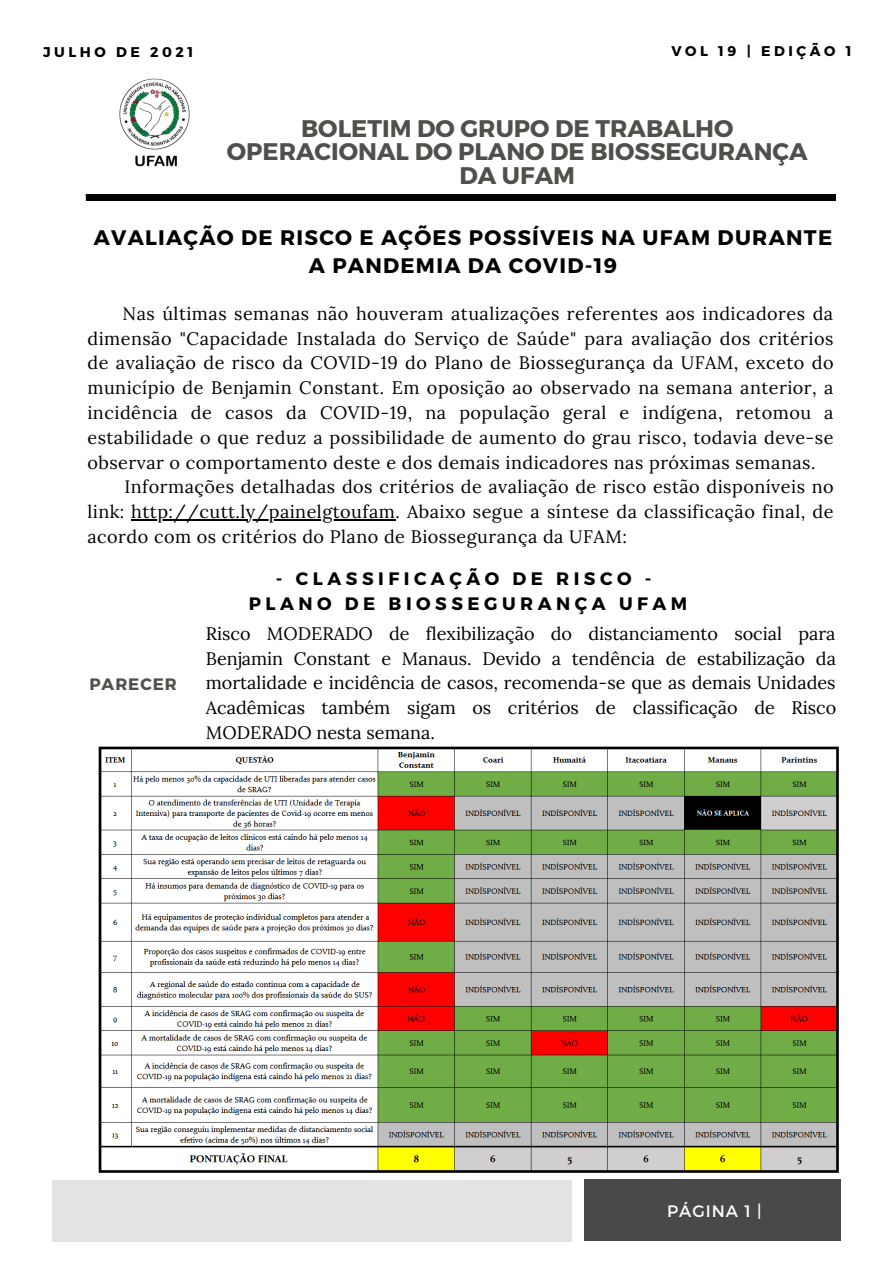
<style>
.page{position:relative;width:894px;height:1264px;background:#fff}
.page>*{position:absolute;margin:0;border:0;box-sizing:border-box;transform-origin:0 0}
.t1{font:700 24px/23.7px "Montserrat";color:#4f4f4b;text-align:center}
.t2{font:700 21px/28.2px "Montserrat";letter-spacing:.06em;color:#000;text-align:center}
.t3{font:18px/24.8px "Lora";letter-spacing:.025em;color:#000;text-align:justify}
.t4{font:700 18px "Montserrat";letter-spacing:.25em;color:#000}
.t5{font:16.5px "Montserrat";letter-spacing:.06em;color:#fff}
.t6{font:700 16.5px "Montserrat";letter-spacing:.06em;color:#4f4f4b}
.t7{font:700 14.1px "Montserrat";letter-spacing:.25em;color:#000}
</style>
<div class="page">
<img style="left:119px;top:78px;width:71px;height:89px">
<div style="left:53px;top:1180px;width:519px;height:61px;background:#e3e3e3"></div>
<div style="left:584px;top:1179px;width:257px;height:61px;background:#494949"></div>
<div style="left:28px;top:195px;width:807px;height:5px;background:#000"></div>
<svg style="left:28px;top:194px;width:58px;height:7px"></svg>
<img style="left:98px;top:746px;width:741px;height:427px">
<hr style="left:131px;top:519px;width:264px;height:1px;background:#000">
<p class="t7" style="left:43px;top:42px;width:152px">JULHO DE 2021</p>
<p class="t7" style="left:671px;top:42px;width:182px">VOL 19 | EDIÇÃO 1</p>
<p class="t1" style="left:227px;top:115px;width:582px">BOLETIM DO GRUPO DE TRABALHO<br>OPERACIONAL DO PLANO DE BIOSSEGURANÇA<br>DA UFAM</p>
<p class="t2" style="left:94px;top:222px;width:739px">AVALIAÇÃO DE RISCO E AÇÕES POSSÍVEIS NA UFAM DURANTE<br>A PANDEMIA DA COVID-19</p>
<p class="t3" style="left:87px;top:301px;width:747px;text-indent:35px">Nas últimas semanas não houveram atualizações referentes aos indicadores da dimensão "Capacidade Instalada do Serviço de Saúde" para avaliação dos critérios de avaliação de risco da COVID-19 do Plano de Biossegurança da UFAM, exceto do município de Benjamin Constant. Em oposição ao observado na semana anterior, a incidência de casos da COVID-19, na população geral e indígena, retomou a estabilidade o que reduz a possibilidade de aumento do grau risco, todavia deve-se observar o comportamento deste e dos demais indicadores nas próximas semanas.</p>
<p class="t3" style="left:87px;top:474px;width:747px;text-indent:37px">Informações detalhadas dos critérios de avaliação de risco estão disponíveis no link: http://cutt.ly/painelgtoufam. Abaixo segue a síntese da classificação final, de acordo com os critérios do Plano de Biossegurança da UFAM:</p>
<p class="t6" style="left:89px;top:673px;width:89px">PARECER</p>
<p class="t4" style="left:276px;top:567px;width:377px">- CLASSIFICAÇÃO DE RISCO -</p>
<p class="t4" style="left:249px;top:592px;width:440px">PLANO DE BIOSSEGURANÇA UFAM</p>
<p class="t3" style="left:206px;top:621px;width:632px">Risco MODERADO de flexibilização do distanciamento social para Benjamin Constant e Manaus. Devido a tendência de estabilização da mortalidade e incidência de casos, recomenda-se que as demais Unidades Acadêmicas também sigam os critérios de classificação de Risco MODERADO nesta semana.</p>
<p class="t5" style="left:667px;top:1200px;width:96px">PÁGINA 1 |</p>
</div>
